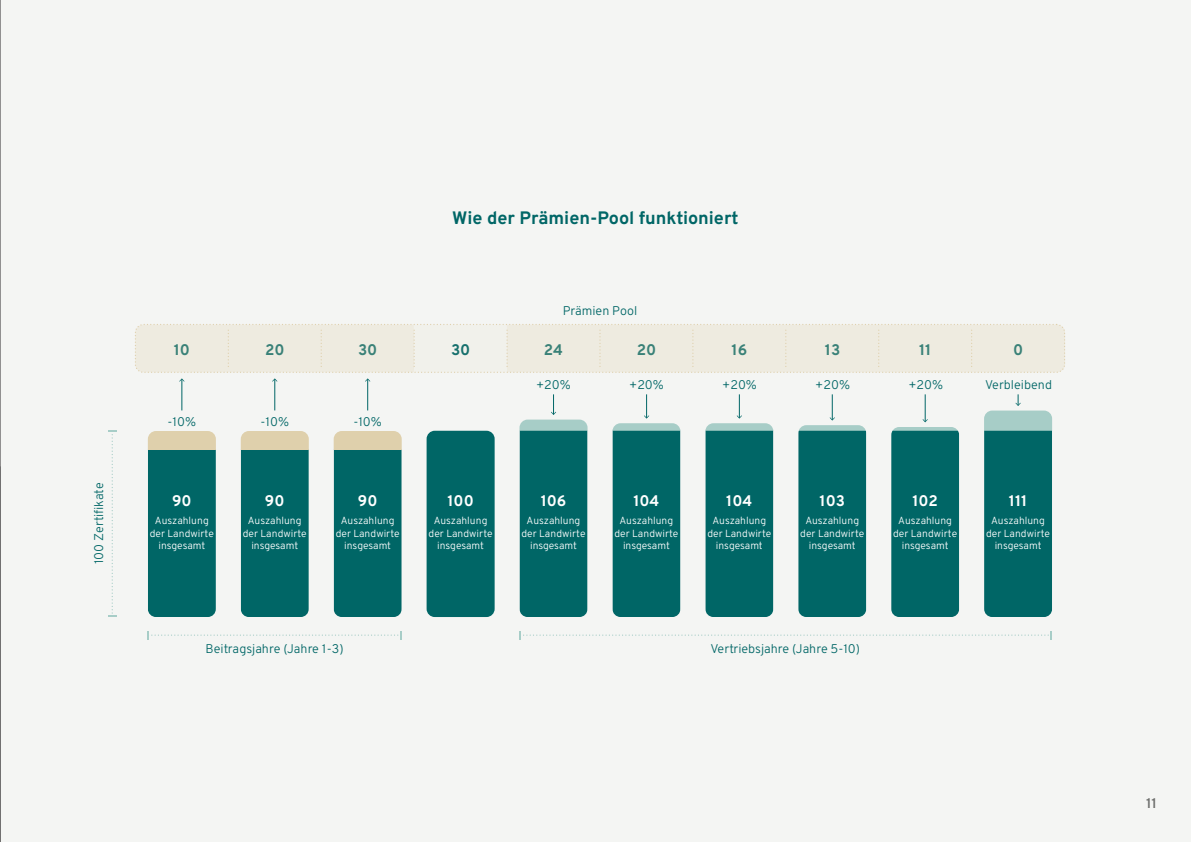
<style>
.page{position:relative;width:1191px;height:842px;background:#f4f5f3}
.page>*{position:absolute;margin:0;border:0;box-sizing:border-box;transform-origin:0 0}
.t1{font:700 18px "Overpass";color:#066}
.t2{font:700 15.4px "Overpass";color:#fff}
.t3{font:700 15.4px "Overpass";color:#066}
.t4{font:600 14px "Overpass";color:#757574}
.t5{font:300 12.6px "Overpass";color:#066}
.t6{font:300 10.4px/12.4px "Overpass";color:#fefefe;text-align:center}
</style>
<div class="page">
<svg style="left:0;top:0;width:1px;height:517px"></svg>
<div style="left:798px;top:425px;width:68px;height:6px;background:#a7cdc7"></div>
<div style="left:798px;top:431px;width:68px;height:186px;background:#066"></div>
<svg style="left:892px;top:427px;width:66px;height:4px"></svg>
<div style="left:891px;top:431px;width:68px;height:186px;background:#066"></div>
<div style="left:984px;top:411px;width:68px;height:20px;background:#a7cdc7"></div>
<div style="left:984px;top:431px;width:68px;height:186px;background:#066"></div>
<div style="left:705px;top:423px;width:68px;height:8px;background:#a7cdc7"></div>
<div style="left:705px;top:431px;width:68px;height:186px;background:#066"></div>
<div style="left:612px;top:423px;width:68px;height:8px;background:#a7cdc7"></div>
<div style="left:612px;top:431px;width:68px;height:186px;background:#066"></div>
<div style="left:519px;top:420px;width:68px;height:11px;background:#a7cdc7"></div>
<div style="left:519px;top:431px;width:68px;height:186px;background:#066"></div>
<div style="left:334px;top:450px;width:68px;height:167px;background:#066"></div>
<div style="left:334px;top:431px;width:68px;height:19px;background:#dfd0ac"></div>
<div style="left:241px;top:450px;width:68px;height:167px;background:#066"></div>
<div style="left:241px;top:431px;width:68px;height:19px;background:#dfd0ac"></div>
<div style="left:148px;top:450px;width:68px;height:167px;background:#066"></div>
<div style="left:148px;top:431px;width:68px;height:19px;background:#dfd0ac"></div>
<div style="left:426px;top:431px;width:68px;height:186px;background:#066;border-radius:8px"></div>
<svg style="left:108px;top:431px;width:8px;height:186px"></svg>
<svg style="left:148px;top:631px;width:254px;height:8px"></svg>
<svg style="left:519px;top:631px;width:533px;height:8px"></svg>
<div style="left:135px;top:324px;width:930px;height:49px;border:1px dashed #dfd0ac;border-radius:8px"></div>
<hr style="left:181px;top:379px;width:1px;height:31px;background:#066">
<svg style="left:179px;top:378px;width:5px;height:4px"></svg>
<hr style="left:274px;top:379px;width:1px;height:31px;background:#066">
<svg style="left:272px;top:378px;width:5px;height:4px"></svg>
<hr style="left:367px;top:379px;width:1px;height:31px;background:#066">
<svg style="left:365px;top:378px;width:5px;height:4px"></svg>
<svg style="left:1015px;top:394px;width:5px;height:12px"></svg>
<svg style="left:922px;top:394px;width:5px;height:28px"></svg>
<svg style="left:829px;top:394px;width:6px;height:27px"></svg>
<svg style="left:736px;top:394px;width:6px;height:25px"></svg>
<svg style="left:644px;top:394px;width:5px;height:25px"></svg>
<svg style="left:551px;top:394px;width:5px;height:21px"></svg>
<svg style="left:135px;top:325px;width:930px;height:47px"></svg>
<p class="t5" style="left:89px;top:564px;width:83px;rotate:-90deg">100 Zertifikate</p>
<h1 class="t1" style="left:452px;top:211px;width:288px">Wie der Prämien-Pool funktioniert</h1>
<h2 class="t3" style="left:174px;top:340px;width:18px">10</h2>
<p class="t5" style="left:563px;top:304px;width:76px">Prämien Pool</p>
<h2 class="t3" style="left:265px;top:340px;width:21px">20</h2>
<h2 class="t3" style="left:358px;top:340px;width:21px">30</h2>
<h2 class="t3" style="left:451px;top:340px;width:21px">30</h2>
<h2 class="t3" style="left:544px;top:340px;width:21px">24</h2>
<h2 class="t3" style="left:636px;top:340px;width:21px">20</h2>
<h2 class="t3" style="left:731px;top:340px;width:17px">16</h2>
<h2 class="t3" style="left:825px;top:340px;width:17px">13</h2>
<h2 class="t3" style="left:919px;top:340px;width:14px">11</h2>
<h2 class="t3" style="left:1013px;top:340px;width:12px">0</h2>
<p class="t5" style="left:536px;top:374px;width:36px">+20%</p>
<p class="t5" style="left:629px;top:374px;width:36px">+20%</p>
<p class="t5" style="left:722px;top:374px;width:36px">+20%</p>
<p class="t5" style="left:815px;top:374px;width:36px">+20%</p>
<p class="t5" style="left:908px;top:374px;width:36px">+20%</p>
<p class="t5" style="left:985px;top:377px;width:68px">Verbleibend</p>
<p class="t5" style="left:168px;top:411px;width:30px">-10%</p>
<p class="t5" style="left:260px;top:411px;width:30px">-10%</p>
<p class="t5" style="left:353px;top:411px;width:30px">-10%</p>
<h2 class="t2" style="left:172px;top:492px;width:21px">90</h2>
<p class="t6" style="left:150px;top:514px;width:65px">Auszahlung der Landwirte insgesamt</p>
<h2 class="t2" style="left:265px;top:492px;width:21px">90</h2>
<p class="t6" style="left:243px;top:514px;width:65px">Auszahlung der Landwirte insgesamt</p>
<h2 class="t2" style="left:358px;top:492px;width:21px">90</h2>
<p class="t6" style="left:336px;top:514px;width:65px">Auszahlung der Landwirte insgesamt</p>
<h2 class="t2" style="left:447px;top:492px;width:28px">100</h2>
<p class="t6" style="left:428px;top:514px;width:65px">Auszahlung der Landwirte insgesamt</p>
<h2 class="t2" style="left:540px;top:492px;width:27px">106</h2>
<p class="t6" style="left:521px;top:514px;width:65px">Auszahlung der Landwirte insgesamt</p>
<h2 class="t2" style="left:633px;top:492px;width:28px">104</h2>
<p class="t6" style="left:614px;top:514px;width:65px">Auszahlung der Landwirte insgesamt</p>
<h2 class="t2" style="left:726px;top:492px;width:28px">104</h2>
<p class="t6" style="left:707px;top:514px;width:65px">Auszahlung der Landwirte insgesamt</p>
<h2 class="t2" style="left:819px;top:492px;width:27px">103</h2>
<p class="t6" style="left:800px;top:514px;width:65px">Auszahlung der Landwirte insgesamt</p>
<h2 class="t2" style="left:912px;top:492px;width:27px">102</h2>
<p class="t6" style="left:893px;top:514px;width:65px">Auszahlung der Landwirte insgesamt</p>
<h2 class="t2" style="left:1009px;top:492px;width:20px">111</h2>
<p class="t6" style="left:986px;top:514px;width:65px">Auszahlung der Landwirte insgesamt</p>
<p class="t5" style="left:206px;top:638px;width:139px">Beitragsjahre (Jahre 1-3)</p>
<p class="t5" style="left:710px;top:638px;width:151px">Vertriebsjahre (Jahre 5-10)</p>
<h3 class="t4" style="left:1146px;top:795px;width:12px">11</h3>
</div>
